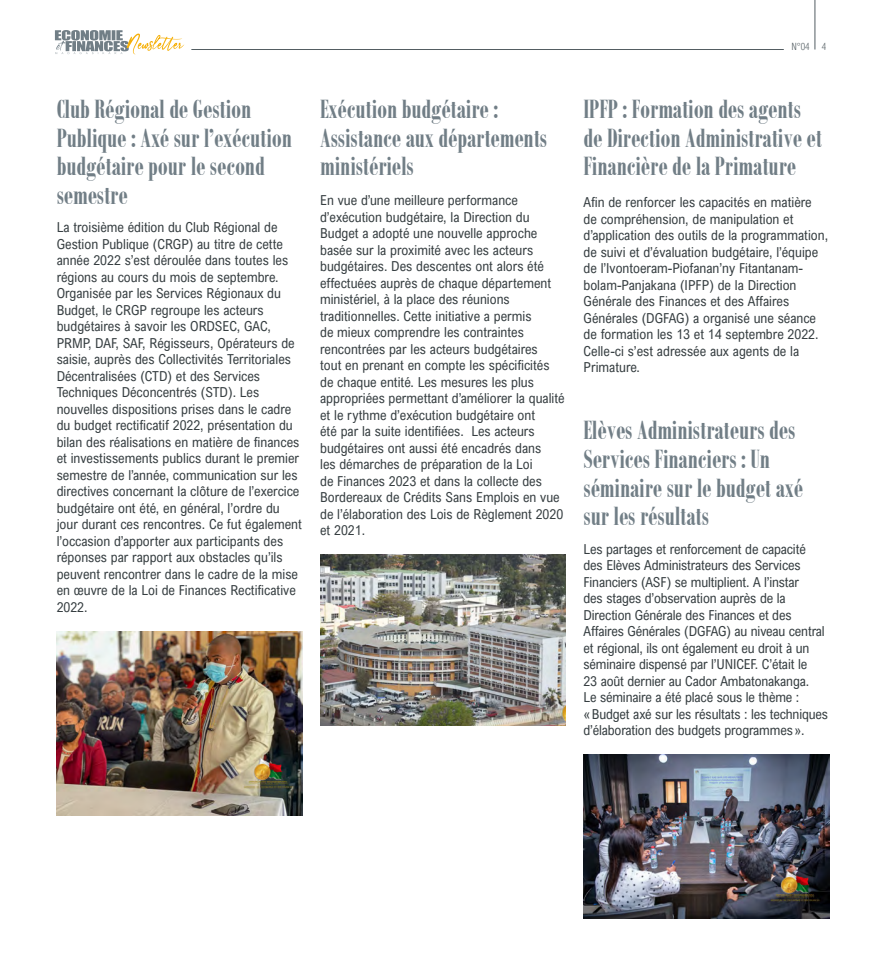
<style>
.page{position:relative;width:886px;height:975px;background:#fff}
.page>*{position:absolute;margin:0;border:0;box-sizing:border-box;transform-origin:0 0}
.t1{font:700 28.5px/28.5px "Bodoni MT Condensed";color:#717e86;scale:.83 1}
.t2{font:13.75px/16.5px "Arial Nova Cond";color:#363e41}
.t3{font:300 10px "Arial Nova Cond";color:#535d62}
</style>
<div class="page">
<hr style="left:191px;top:49px;width:593px;height:1px;background:#535d62">
<hr style="left:815px;top:0;width:1px;height:49px;background:#535d62">
<svg style="left:55px;top:30px;width:129px;height:24px"></svg>
<img style="left:583px;top:754px;width:246px;height:164px">
<img style="left:320px;top:554px;width:246px;height:171px">
<img style="left:57px;top:631px;width:245px;height:184px">
<p class="t3" style="left:791px;top:40px;width:37px">N°04 4</p>
<h1 class="t1" style="left:57px;top:94px;width:285px">Club Régional de Gestion<br>Publique : Axé sur l’exécution budgétaire pour le second semestre</h1>
<p class="t2" style="left:57px;top:219px;width:247px">La troisième édition du Club Régional de Gestion Publique (CRGP) au titre de cette année 2022 s’est déroulée dans toutes les régions au cours du mois de septembre.<br>Organisée par les Services Régionaux du Budget, le CRGP regroupe les acteurs budgétaires à savoir les ORDSEC, GAC, PRMP, DAF, SAF, Régisseurs, Opérateurs de saisie, auprès des Collectivités Territoriales Décentralisées (CTD) et des Services Techniques Déconcentrés (STD). Les nouvelles dispositions prises dans le cadre du budget rectificatif 2022, présentation du bilan des réalisations en matière de finances et investissements publics durant le premier semestre de l’année, communication sur les directives concernant la clôture de l’exercice budgétaire ont été, en général, l’ordre du jour durant ces rencontres. Ce fut également l’occasion d’apporter aux participants des réponses par rapport aux obstacles qu’ils peuvent rencontrer dans le cadre de la mise en œuvre de la Loi de Finances Rectificative 2022.</p>
<h1 class="t1" style="left:320px;top:94px;width:275px">Exécution budgétaire :<br>Assistance aux départements ministériels</h1>
<p class="t2" style="left:320px;top:192px;width:246px">En vue d’une meilleure performance d’exécution budgétaire, la Direction du Budget a adopté une nouvelle approche basée sur la proximité avec les acteurs budgétaires. Des descentes ont alors été effectuées auprès de chaque département ministériel, à la place des réunions traditionnelles. Cette initiative a permis<br>de mieux comprendre les contraintes rencontrées par les acteurs budgétaires<br>tout en prenant en compte les spécificités de chaque entité. Les mesures les plus appropriées permettant d’améliorer la qualité et le rythme d’exécution budgétaire ont<br>été par la suite identifiées. Les acteurs budgétaires ont aussi été encadrés dans<br>les démarches de préparation de la Loi<br>de Finances 2023 et dans la collecte des Bordereaux de Crédits Sans Emplois en vue de l’élaboration des Lois de Règlement 2020 et 2021.</p>
<h1 class="t1" style="left:583px;top:94px;width:289px">IPFP : Formation des agents de Direction Administrative et<br>Financière de la Primature</h1>
<p class="t2" style="left:583px;top:194px;width:246px">Afin de renforcer les capacités en matière de compréhension, de manipulation et d’application des outils de la programmation, de suivi et d’évaluation budgétaire, l’équipe de l’Ivontoeram-Piofanan’ny Fitantanam&shy;bolam-Panjakana (IPFP) de la Direction Générale des Finances et des Affaires Générales (DGFAG) a organisé une séance de formation les 13 et 14 septembre 2022.<br>Celle-ci s’est adressée aux agents de la Primature.</p>
<h1 class="t1" style="left:583px;top:416px;width:266px">Elèves Administrateurs des<br>Services Financiers : Un séminaire sur le budget axé sur les résultats</h1>
<p class="t2" style="left:583px;top:540px;width:246px">Les partages et renforcement de capacité des Elèves Administrateurs des Services Financiers (ASF) se multiplient. A l’instar<br>des stages d’observation auprès de la Direction Générale des Finances et des Affaires Générales (DGFAG) au niveau central et régional, ils ont également eu droit à un séminaire dispensé par l’UNICEF. C’était le<br>23 août dernier au Cador Ambatonakanga.<br>Le séminaire a été placé sous le thème : «Budget axé sur les résultats : les techniques d’élaboration des budgets programmes».</p>
</div>
